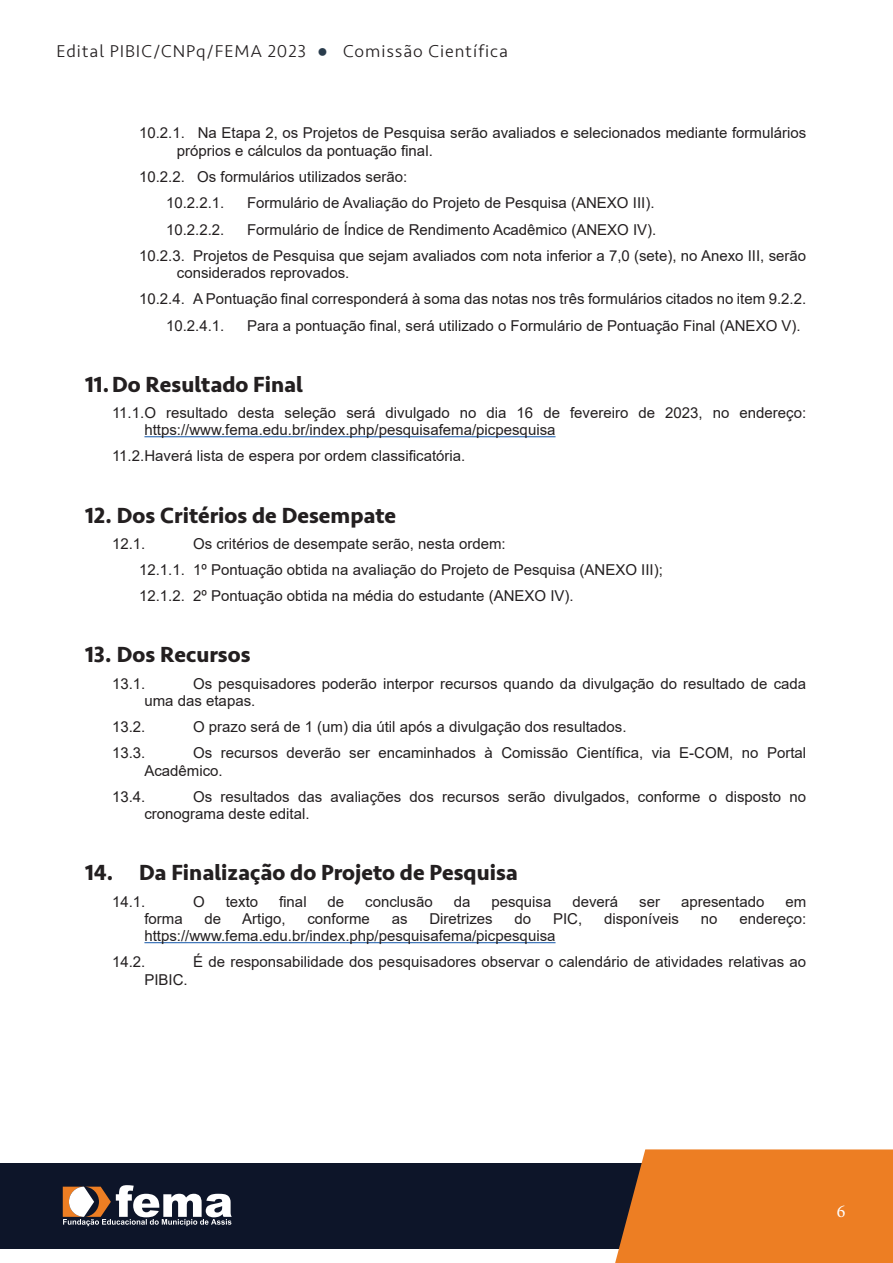
<style>
.page{position:relative;width:893px;height:1263px;background:#fff}
.page>*{position:absolute;margin:0;border:0;box-sizing:border-box;transform-origin:0 0}
.t1{font:700 22.5px "Seravek";color:#231f20}
.t2{font:300 18px "Seravek";letter-spacing:.05em;color:#231f20}
.t3{font:18px "Minion Pro";color:#fff}
.t4{font:15px/17.2px "Arial";color:#231f20}
.s1{font-family:"Arial Narrow";font-weight:400;color:#293c4c}
</style>
<div class="page">
<div style="left:0;top:1163px;width:680px;height:85px;background:#0d1529"></div>
<div style="left:615px;top:1149px;width:278px;height:114px;background:#ed7e23"></div>
<svg style="left:63px;top:1185px;width:169px;height:41px"></svg>
<hr style="left:144px;top:436px;width:412px;height:1px;background:#2865b1">
<hr style="left:144px;top:942px;width:412px;height:1px;background:#2865b1">
<p class="t2" style="left:56px;top:41px;width:453px">Edital PIBIC/CNPq/FEMA 2023 <span class="s1">●</span> Comissão Científica</p>
<p class="t4" style="left:177px;top:124px;width:631px;text-indent:-38px">10.2.1. Na Etapa 2, os Projetos de Pesquisa serão avaliados e selecionados mediante formulários próprios e cálculos da pontuação final.</p>
<p class="t4" style="left:166px;top:163px;width:243px;line-height:26.2px;text-indent:-27px">10.2.2. Os formulários utilizados serão:<br>10.2.2.1.</p>
<p class="t4" style="left:247px;top:194px;width:409px">Formulário de Avaliação do Projeto de Pesquisa (ANEXO III).</p>
<p class="t4" style="left:139px;top:216px;width:669px;line-height:26.2px;text-indent:108px">Formulário de Índice de Rendimento Acadêmico (ANEXO IV).<br>10.2.3. Projetos de Pesquisa que sejam avaliados com nota inferior a 7,0 (sete), no Anexo III, serão</p>
<p class="t4" style="left:177px;top:264px;width:174px">considerados reprovados.</p>
<p class="t4" style="left:139px;top:290px;width:669px">10.2.4. A Pontuação final corresponderá à soma das notas nos três formulários citados no item 9.2.2.</p>
<p class="t4" style="left:166px;top:316px;width:60px">10.2.4.1.</p>
<p class="t4" style="left:247px;top:316px;width:555px">Para a pontuação final, será utilizado o Formulário de Pontuação Final (ANEXO V).</p>
<p class="t4" style="left:166px;top:220px;width:60px">10.2.2.2.</p>
<h1 class="t1" style="left:85px;top:366px;width:220px">11.Do Resultado Final</h1>
<p class="t4" style="left:144px;top:404px;width:663px;text-indent:-32px">11.1.O resultado desta seleção será divulgado no dia 16 de fevereiro de 2023, no endereço: https://www.fema.edu.br/index.php/pesquisafema/picpesquisa</p>
<p class="t4" style="left:112px;top:447px;width:355px">11.2.Haverá lista de espera por ordem classificatória.</p>
<h1 class="t1" style="left:85px;top:497px;width:313px">12. Dos Critérios de Desempate</h1>
<p class="t4" style="left:112px;top:535px;width:35px">12.1.</p>
<p class="t4" style="left:139px;top:530px;width:525px;line-height:26.2px;text-indent:54px">Os critérios de desempate serão, nesta ordem:<br>12.1.1. 1º Pontuação obtida na avaliação do Projeto de Pesquisa (ANEXO III);<br>12.1.2. 2º Pontuação obtida na média do estudante (ANEXO IV).</p>
<h1 class="t1" style="left:85px;top:637px;width:167px">13. Dos Recursos</h1>
<p class="t4" style="left:112px;top:675px;width:35px">13.1.</p>
<p class="t4" style="left:144px;top:675px;width:663px;text-indent:49px">Os pesquisadores poderão interpor recursos quando da divulgação do resultado de cada uma das etapas.</p>
<p class="t4" style="left:112px;top:718px;width:35px">13.2.</p>
<p class="t4" style="left:193px;top:718px;width:435px">O prazo será de 1 (um) dia útil após a divulgação dos resultados.</p>
<p class="t4" style="left:112px;top:744px;width:35px">13.3.</p>
<p class="t4" style="left:144px;top:744px;width:663px;text-indent:49px">Os recursos deverão ser encaminhados à Comissão Científica, via E-COM, no Portal<br>Acadêmico.</p>
<p class="t4" style="left:112px;top:788px;width:35px">13.4.</p>
<p class="t4" style="left:144px;top:788px;width:663px;text-indent:49px">Os resultados das avaliações dos recursos serão divulgados, conforme o disposto no cronograma deste edital.</p>
<h1 class="t1" style="left:85px;top:855px;width:434px">14. Da Finalização do Projeto de Pesquisa</h1>
<p class="t4" style="left:112px;top:892px;width:35px">14.1.</p>
<p class="t4" style="left:193px;top:892px;width:13px">O</p>
<p class="t4" style="left:226px;top:892px;width:34px">texto</p>
<p class="t4" style="left:279px;top:892px;width:29px">final</p>
<p class="t4" style="left:328px;top:892px;width:18px">de</p>
<p class="t4" style="left:365px;top:892px;width:69px">conclusão</p>
<p class="t4" style="left:454px;top:892px;width:18px">da</p>
<p class="t4" style="left:491px;top:892px;width:62px">pesquisa</p>
<p class="t4" style="left:572px;top:892px;width:47px">deverá</p>
<p class="t4" style="left:639px;top:892px;width:22px">ser</p>
<p class="t4" style="left:681px;top:892px;width:85px">apresentado</p>
<p class="t4" style="left:785px;top:892px;width:22px">em</p>
<p class="t4" style="left:144px;top:910px;width:40px">forma</p>
<p class="t4" style="left:205px;top:910px;width:18px">de</p>
<p class="t4" style="left:242px;top:910px;width:45px">Artigo,</p>
<p class="t4" style="left:307px;top:910px;width:64px">conforme</p>
<p class="t4" style="left:392px;top:910px;width:17px">as</p>
<p class="t4" style="left:429px;top:910px;width:65px">Diretrizes</p>
<p class="t4" style="left:515px;top:910px;width:18px">do</p>
<p class="t4" style="left:553px;top:910px;width:31px">PIC,</p>
<p class="t4" style="left:604px;top:910px;width:77px">disponíveis</p>
<p class="t4" style="left:701px;top:910px;width:18px">no</p>
<p class="t4" style="left:739px;top:910px;width:68px">endereço:</p>
<p class="t4" style="left:112px;top:922px;width:445px;line-height:26.2px;text-indent:32px">https://www.fema.edu.br/index.php/pesquisafema/picpesquisa<br>14.2.</p>
<p class="t4" style="left:193px;top:953px;width:615px">É de responsabilidade dos pesquisadores observar o calendário de atividades relativas ao</p>
<p class="t4" style="left:144px;top:970px;width:45px">PIBIC.</p>
<p class="t3" style="left:837px;top:1199px;width:10px">6</p>
</div>
